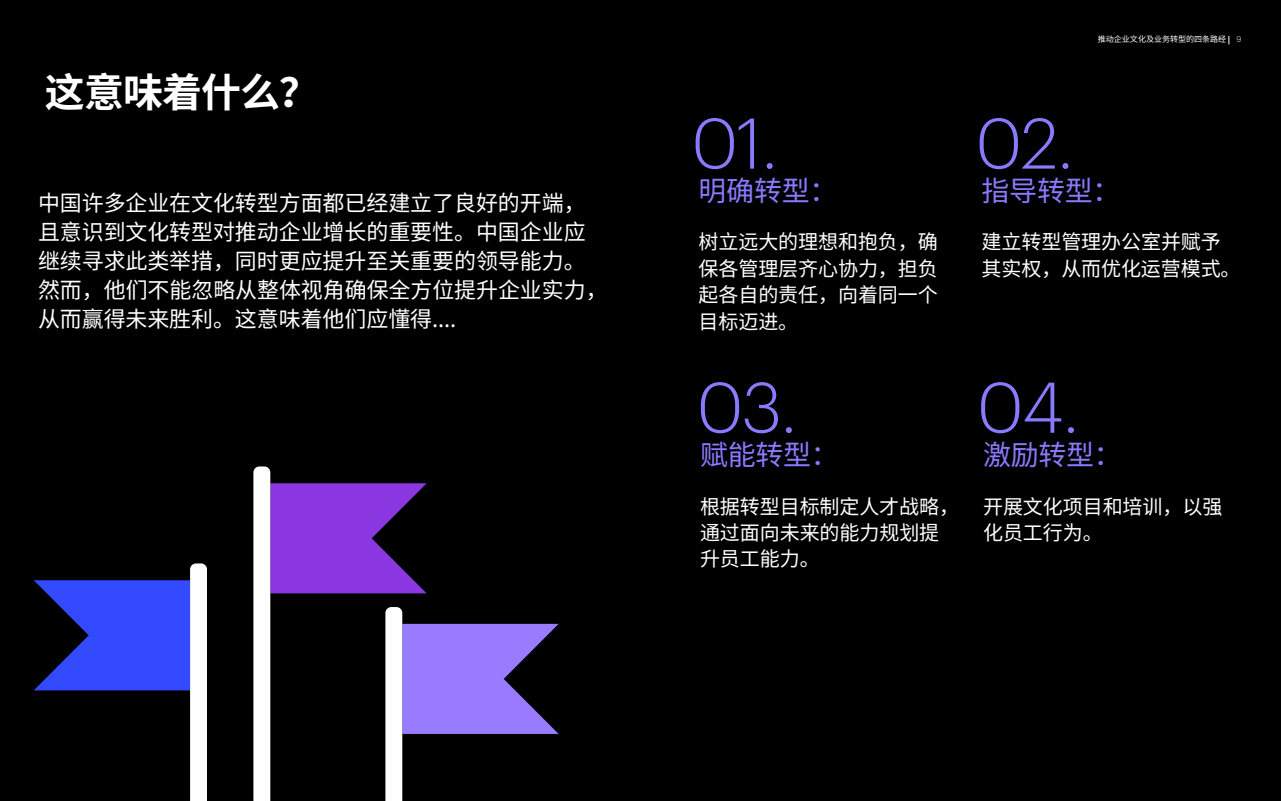
<style>
.page{position:relative;width:1281px;height:801px;background:#fff}
.page>*{position:absolute;margin:0;border:0;box-sizing:border-box;transform-origin:0 0}
.t1{font:300 70px "Graphik";letter-spacing:-.015em;color:#887bff}
.t2{font:700 40px "Noto Sans Hans";letter-spacing:-.025em;color:#fff}
.t3{font:28px "Noto Sans Hans";letter-spacing:-.01em;color:#887bff}
.t4{font:22px/29px "Noto Sans Hans";letter-spacing:-.005em;color:#fff}
.t5{font:20px/26.4px "Noto Sans Hans";letter-spacing:-.005em;color:#fff}
.t6{font:8px "Noto Sans Hans";color:#fff}
.t7{font:300 8px "Graphik";color:#fff}
</style>
<div class="page">
<div style="left:0;top:0;width:1280px;height:800px;background:#000"></div>
<svg style="left:34px;top:563px;width:173px;height:237px"></svg>
<svg style="left:253px;top:466px;width:305px;height:334px"></svg>
<p class="t2" style="left:45px;top:70px;width:275px">这意味着什么？</p>
<p class="t4" style="left:38px;top:188px;width:571px">中国许多企业在文化转型方面都已经建立了良好的开端，且意识到文化转型对推动企业增长的重要性。中国企业应继续寻求此类举措，同时更应提升至关重要的领导能力。然而，他们不能忽略从整体视角确保全方位提升企业实力，从而赢得未来胜利。这意味着他们应懂得....</p>
<h1 class="t1" style="left:691px;top:92px;width:87px">01.</h1>
<p class="t3" style="left:698px;top:174px;width:140px">明确转型：</p>
<p class="t5" style="left:698px;top:229px;width:241px;text-align:justify">树立远大的理想和抱负，确保各管理层齐心协力，担负起各自的责任，向着同一个目标迈进。</p>
<h1 class="t1" style="left:696px;top:356px;width:101px">03.</h1>
<p class="t3" style="left:700px;top:438px;width:140px">赋能转型：</p>
<p class="t5" style="left:700px;top:493px;width:260px">根据转型目标制定人才战略，通过面向未来的能力规划提升员工能力。</p>
<p class="t6" style="left:1097px;top:35px;width:130px">推动企业文化及业务转型的四条路经</p>
<p class="t7" style="left:1235px;top:34px;width:6px">9</p>
<h1 class="t1" style="left:975px;top:92px;width:99px">02.</h1>
<p class="t3" style="left:981px;top:174px;width:140px">指导转型：</p>
<p class="t5" style="left:981px;top:229px;width:260px">建立转型管理办公室并赋予其实权，从而优化运营模式。</p>
<h1 class="t1" style="left:976px;top:356px;width:103px">04.</h1>
<p class="t3" style="left:982px;top:438px;width:140px">激励转型：</p>
<p class="t5" style="left:982px;top:493px;width:241px">开展文化项目和培训，以强化员工行为。</p>
</div>
